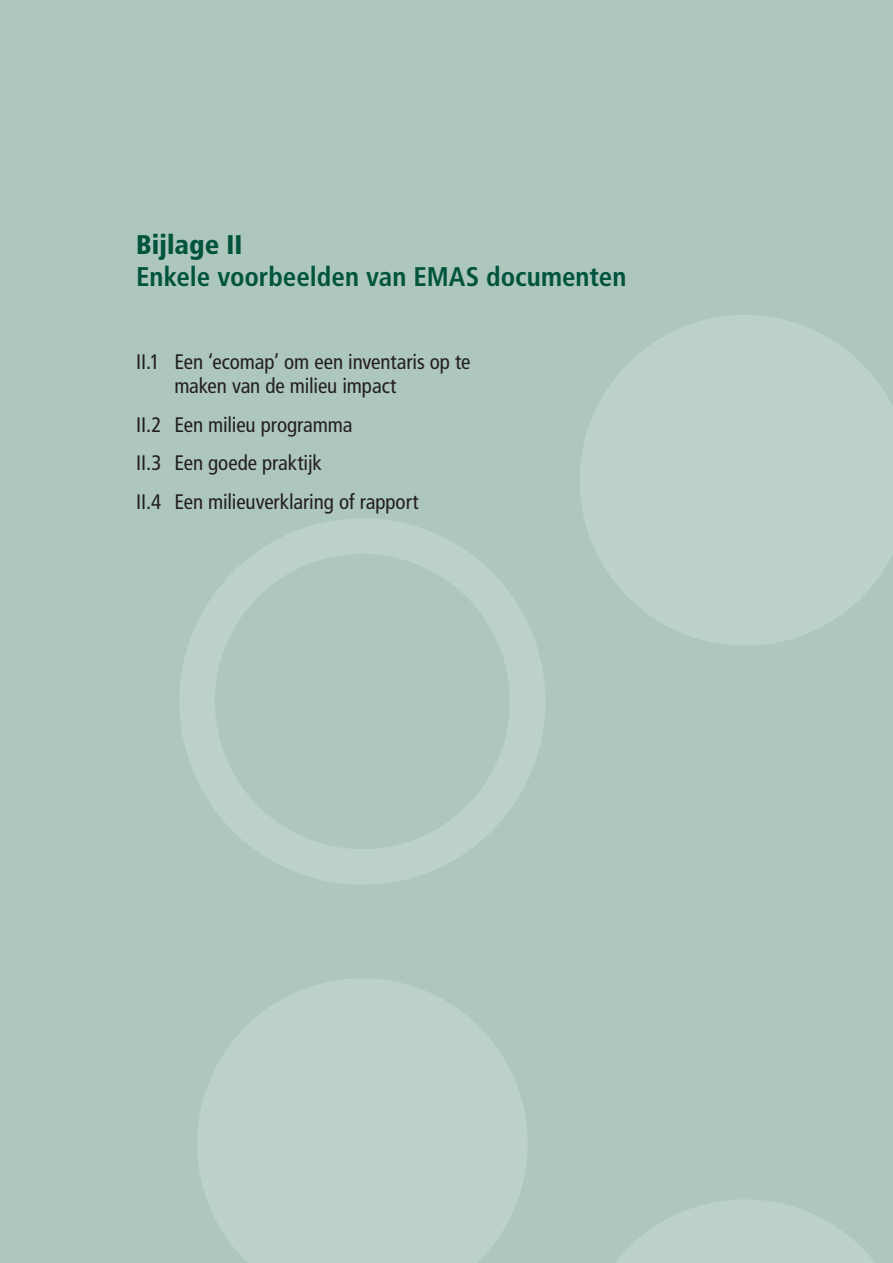
<style>
.page{position:relative;width:893px;height:1263px;background:#aec7bd}
.page>*{position:absolute;margin:0;border:0;box-sizing:border-box;transform-origin:0 0}
.t1{font:700 condensed 27px "Frutiger";color:#00543d}
.t2{font:900 condensed 27px "Frutiger";letter-spacing:.005em;color:#00543d}
.t3{font:condensed 21px/38.8px "Frutiger";letter-spacing:-.005em;color:#231f20}
</style>
<div class="page">
<img style="left:179px;top:316px;width:714px;height:947px">
<p class="t2" style="left:136px;top:234px;width:108px">Bijlage II</p>
<p class="t1" style="left:136px;top:265px;width:492px">Enkele voorbeelden van EMAS documenten</p>
<p class="t3" style="left:174px;top:351px;width:298px;line-height:24px;text-indent:-38px">II.1 Een ‘ecomap’ om een inventaris op te maken van de milieu impact</p>
<p class="t3" style="left:136px;top:407px;width:284px">II.2 Een milieu programma<br>II.3 Een goede praktijk<br>II.4 Een milieuverklaring of rapport</p>
</div>
